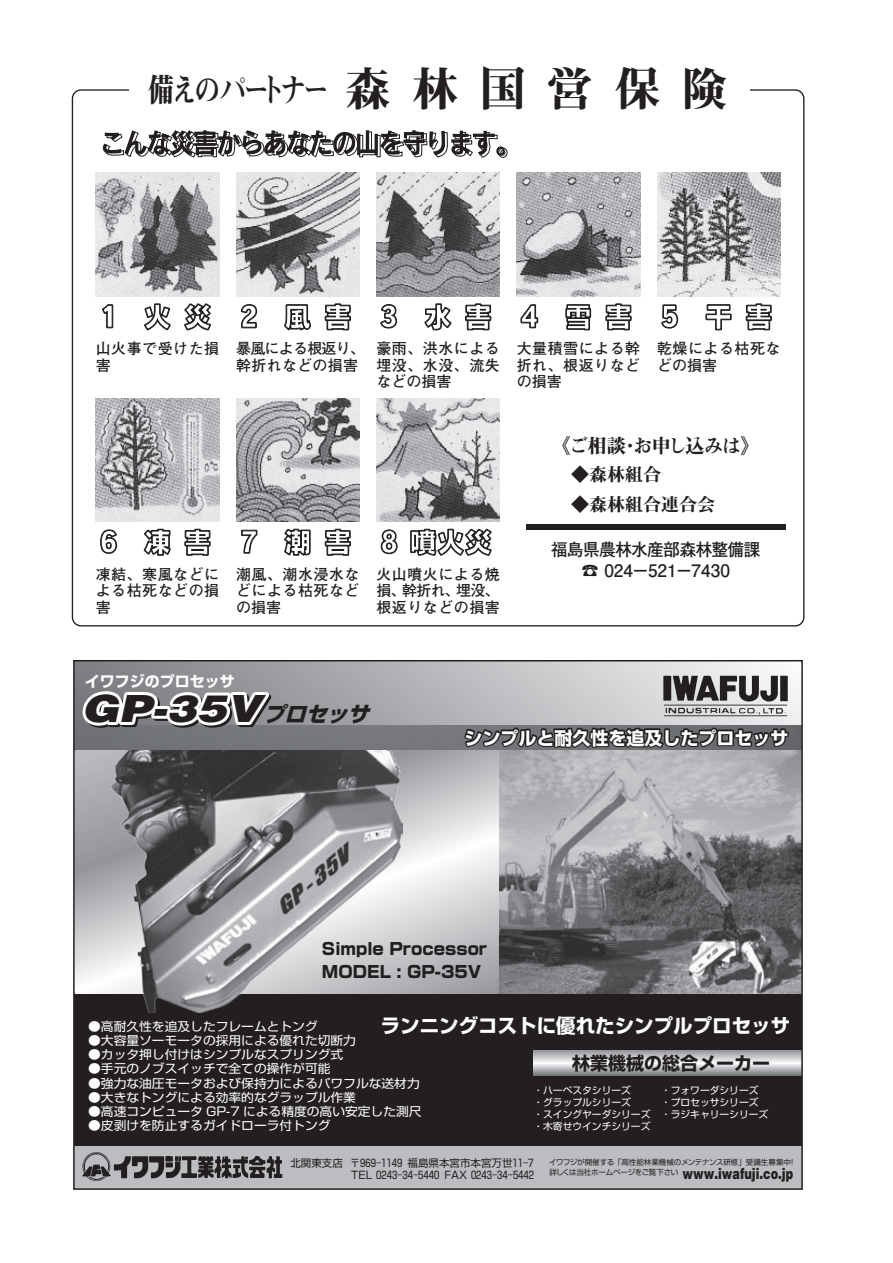
<style>
.page{position:relative;width:893px;height:1263px;background:#fff}
.page>*{position:absolute;margin:0;border:0;box-sizing:border-box;transform-origin:0 0}
.t1{font:46.5px "Midashi Min Pro MA31";color:#231f20}
.t2{font:italic 900 37.5px "Helvetica LT Std";color:#231f20;scale:1.2 1}
.t3{font:33px "Midashi Min Pro MA31";letter-spacing:-.14em;color:#231f20;scale:.8 1}
.t4{font:italic 800 21px "Shin Go Pro";color:#231f20}
.t5{font:700 19.5px "Shin Go Pro";color:#fff}
.t6{font:19.5px "Midashi Min Pro MA31";letter-spacing:-.07em;color:#231f20}
.t7{font:700 18px "Shin Go Pro";color:#fff}
.t8{font:18px "Midashi Min Pro MA31";color:#231f20}
.t9{font:700 18px "Shin Go Pro";color:#231f20}
.t10{font:700 17.25px/21px "Futo Go B101 Pro";letter-spacing:-.05em;color:#231f20;text-align:center}
.t11{font:800 16.5px/22.5px "Shin Go Pro";color:#231f20}
.t12{font:700 15px/16.5px "Futo Go B101 Pro";letter-spacing:.03em;color:#231f20;text-align:justify}
.t13{font:700 15px/16.5px "Futo Go B101 Pro";letter-spacing:-.015em;color:#231f20}
.t14{font:900 15px "Helvetica LT Std";color:#231f20;scale:.75 1}
.t15{font:700 15px "Shin Go Pro";color:#fff}
.t16{font:12.15px "Shin Go Pro";color:#fff;scale:1.05 1}
.t17{font:10.5px "Shin Go Pro";color:#231f20}
.t18{font:9.75px/12px "Shin Go Pro";color:#fff}
.t19{font:7.5px "Shin Go Pro";letter-spacing:-.005em;color:#231f20}
.t20{font:7.5px "Shin Go Pro";letter-spacing:-.03em;color:#231f20}
.s1{font-family:"Helvetica LT Std";font-weight:900;font-size:37.5px}
</style>
<div class="page">
<div style="left:526px;top:525px;width:259px;height:5px;background:#231f20"></div>
<svg style="left:102px;top:130px;width:406px;height:28px"></svg>
<svg style="left:102px;top:304px;width:12px;height:25px"></svg>
<svg style="left:144px;top:303px;width:27px;height:28px"></svg>
<svg style="left:184px;top:303px;width:27px;height:28px"></svg>
<svg style="left:240px;top:304px;width:18px;height:25px"></svg>
<svg style="left:282px;top:296px;width:31px;height:35px"></svg>
<svg style="left:324px;top:303px;width:27px;height:28px"></svg>
<svg style="left:380px;top:304px;width:18px;height:25px"></svg>
<svg style="left:424px;top:303px;width:28px;height:28px"></svg>
<svg style="left:465px;top:303px;width:27px;height:28px"></svg>
<svg style="left:520px;top:304px;width:19px;height:25px"></svg>
<svg style="left:565px;top:304px;width:27px;height:27px"></svg>
<svg style="left:605px;top:303px;width:27px;height:28px"></svg>
<svg style="left:661px;top:304px;width:18px;height:25px"></svg>
<svg style="left:705px;top:304px;width:27px;height:27px"></svg>
<svg style="left:745px;top:303px;width:27px;height:28px"></svg>
<svg style="left:100px;top:529px;width:18px;height:25px"></svg>
<svg style="left:143px;top:528px;width:28px;height:28px"></svg>
<svg style="left:184px;top:528px;width:27px;height:28px"></svg>
<svg style="left:241px;top:529px;width:17px;height:25px"></svg>
<svg style="left:284px;top:528px;width:27px;height:28px"></svg>
<svg style="left:324px;top:528px;width:27px;height:28px"></svg>
<svg style="left:380px;top:529px;width:18px;height:26px"></svg>
<svg style="left:410px;top:528px;width:82px;height:28px"></svg>
<img style="left:96px;top:173px;width:123px;height:123px">
<img style="left:236px;top:173px;width:123px;height:123px">
<img style="left:376px;top:173px;width:124px;height:123px">
<img style="left:517px;top:173px;width:123px;height:123px">
<img style="left:657px;top:173px;width:123px;height:123px">
<img style="left:96px;top:398px;width:123px;height:124px">
<img style="left:236px;top:398px;width:123px;height:124px">
<img style="left:376px;top:398px;width:124px;height:124px">
<div style="left:74px;top:1146px;width:728px;height:42px;background:#bcbdc0"></div>
<svg style="left:76px;top:663px;width:724px;height:62px;background:#b3b4b7"></svg>
<div style="left:74px;top:725px;width:728px;height:26px;background:#75777b"></div>
<div style="left:74px;top:984px;width:728px;height:162px;background:#231f20"></div>
<img style="left:660px;top:670px;width:132px;height:52px">
<img style="left:82px;top:1152px;width:201px;height:29px">
<svg style="left:462px;top:719px;width:328px;height:32px"></svg>
<svg style="left:534px;top:1050px;width:266px;height:25px;background:#bfc0c2"></svg>
<svg style="left:77px;top:688px;width:202px;height:40px"></svg>
<svg style="left:76px;top:751px;width:424px;height:242px;background:#c8c9cb"></svg>
<img style="left:500px;top:751px;width:300px;height:242px">
<img style="left:111px;top:751px;width:292px;height:261px">
<h3 class="t3" style="left:148px;top:64px;width:228px">備えのパートナー</h3>
<h1 class="t1" style="left:345px;top:53px;width:115px">森林</h1>
<h1 class="t1" style="left:479px;top:53px;width:115px">国営</h1>
<h1 class="t1" style="left:614px;top:53px;width:115px">保険</h1>
<p class="t12" style="left:96px;top:338px;width:125px">山火事で受けた損害</p>
<p class="t13" style="left:236px;top:338px;width:130px">暴風による根返り、幹折れなどの損害</p>
<p class="t12" style="left:376px;top:338px;width:125px">豪雨、洪水による埋没、水没、流失などの損害</p>
<p class="t12" style="left:517px;top:338px;width:125px">大量積雪による幹折れ、根返りなどの損害</p>
<p class="t12" style="left:657px;top:338px;width:125px">乾燥による枯死などの損害</p>
<p class="t12" style="left:96px;top:564px;width:125px">凍結、寒風などによる枯死などの損害</p>
<p class="t12" style="left:236px;top:564px;width:125px">潮風、潮水浸水などによる枯死などの損害</p>
<p class="t12" style="left:376px;top:564px;width:125px;text-align:right">火山噴火による焼埋没、</p>
<p class="t12" style="left:402px;top:580px;width:59px">幹折れ、</p>
<p class="t12" style="left:376px;top:580px;width:125px">損、<br>根返りなどの損害</p>
<p class="t15" style="left:85px;top:669px;width:152px">イワフジのプロセッサ</p>
<h2 class="t2" style="left:81px;top:684px;width:122px">GP-35</h2>
<h3 class="t4" style="left:226px;top:697px;width:151px"><span class="s1">V</span>プロセッサ</h3>
<h3 class="t6" style="left:552px;top:430px;width:210px">《ご相談お申し込みは《</h3>
<h3 class="t6" style="left:620px;top:430px;width:21px">・</h3>
<h3 class="t8" style="left:571px;top:461px;width:91px">◆森林組合</h3>
<h3 class="t8" style="left:571px;top:491px;width:145px">◆森林組合連合会</h3>
<h3 class="t10" style="left:551px;top:536px;width:211px">福島県農林水産部森林整備課☎ 024－521－7430</h3>
<h3 class="t7" style="left:464px;top:723px;width:325px">シンプルと耐久性を追及したプロセッサ</h3>
<h3 class="t11" style="left:322px;top:936px;width:167px">Simple Processor<br>MODEL : GP-35V</h3>
<h3 class="t5" style="left:381px;top:1010px;width:411px">ランニングコストに優れたシンプルプロセッサ</h3>
<p class="t16" style="left:88px;top:1016px;width:220px">●高耐久性を追及したフレームとトング</p>
<p class="t16" style="left:88px;top:1030px;width:256px">●大容量ソーモータの採用による優れた切断力</p>
<p class="t16" style="left:88px;top:1044px;width:244px">●カッタ押し付けはシンプルなスプリング式</p>
<p class="t16" style="left:88px;top:1059px;width:232px">●手元のノブスイッチで全ての操作が可能</p>
<p class="t16" style="left:88px;top:1073px;width:317px">●強力な油圧モータおよび保持力によるパワフルな送材力</p>
<p class="t16" style="left:88px;top:1087px;width:256px">●大きなトングによる効率的なグラップル作業</p>
<p class="t16" style="left:88px;top:1101px;width:319px">●高速コンピュータ GP-7 による精度の高い安定した測尺</p>
<p class="t16" style="left:88px;top:1116px;width:232px">●皮剥けを防止するガイドローラ付トング</p>
<h3 class="t9" style="left:572px;top:1048px;width:199px">林業機械の総合メーカー</h3>
<p class="t18" style="left:533px;top:1083px;width:118px">・ハーベスタシリーズ<br>・グラップルシリーズ<br>・スイングヤーダシリーズ・木寄せウインチシリーズ</p>
<p class="t18" style="left:661px;top:1083px;width:109px">・フォワーダシリーズ・プロセッサシリーズ・ラジキャリーシリーズ</p>
<p class="t17" style="left:290px;top:1154px;width:54px">北関東支店</p>
<p class="t17" style="left:407px;top:1154px;width:127px">福島県本宮市本宮万世11 7‒</p>
<p class="t17" style="left:350px;top:1154px;width:54px">〒969‒1149</p>
<p class="t17" style="left:351px;top:1166px;width:89px">TEL 0243‒34‒5440</p>
<p class="t17" style="left:444px;top:1166px;width:91px">FAX 0243‒34‒5442</p>
<p class="t19" style="left:549px;top:1156px;width:243px">イワフジが開催する「高性能林業機械のメンテナンス研修」受講生募集中</p>
<p class="t14" style="left:683px;top:1164px;width:149px">www.iwafuji.co j p.</p>
<p class="t20" style="left:788px;top:1156px;width:9px">!</p>
<p class="t20" style="left:549px;top:1166px;width:131px">詳しくは当社ホームページをご覧下さい</p>
</div>
